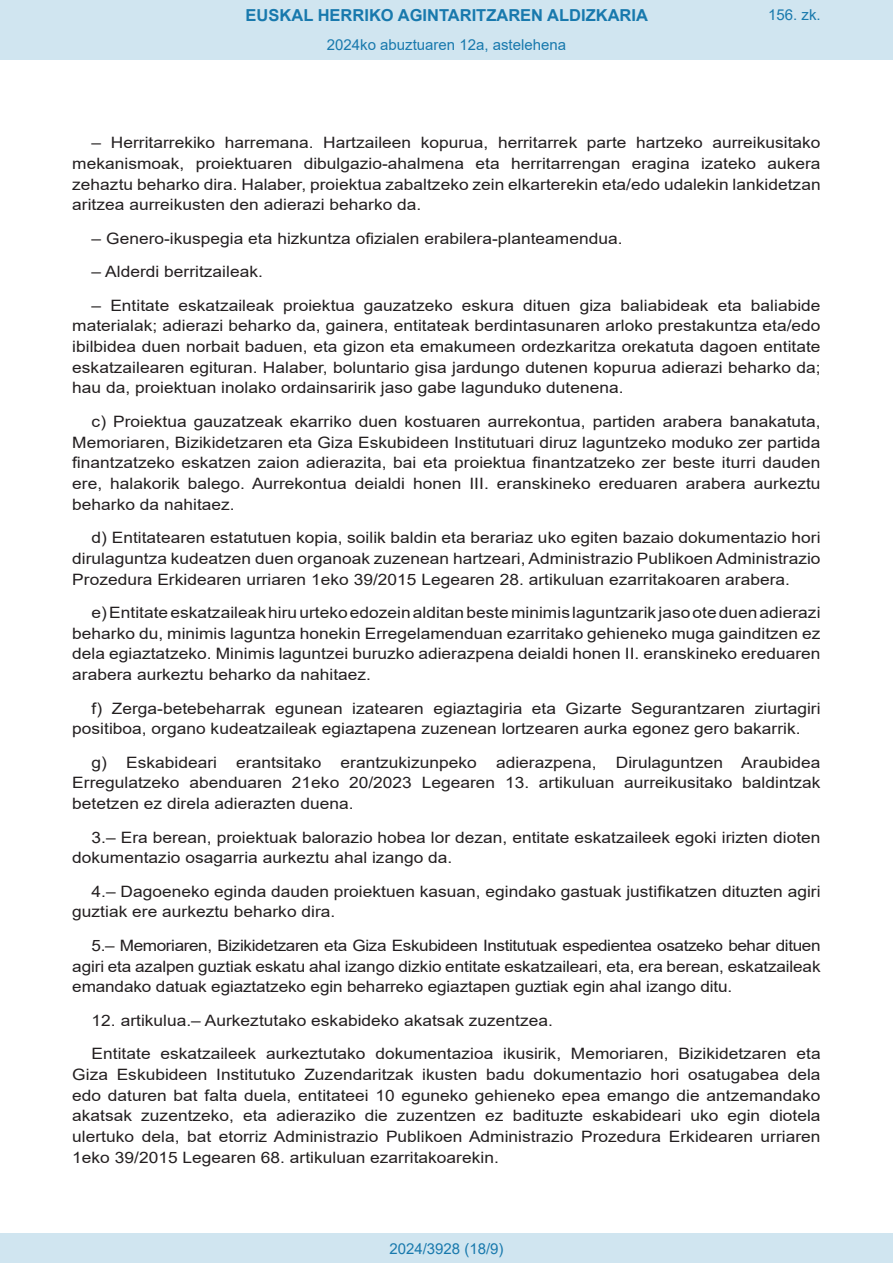
<style>
.page{position:relative;width:893px;height:1263px;background:#fff}
.page>*{position:absolute;margin:0;border:0;box-sizing:border-box;transform-origin:0 0}
.t1{font:700 16.5px "Arial";color:#1879ad}
.BOPVDetalle{font:15.6px/20.7px "Arial";color:#231f20;text-align:justify;scale:1.11 1}
.BOPVDetalle-2{font:15.6px/20.7px "Arial";color:#231f20;text-align:justify;scale:1.09 1}
.Paginacion_Centro{font:15px "Arial";color:#1879ad}
</style>
<div class="page">
<div style="left:0;top:0;width:893px;height:60px;background:#d0e5f0"></div>
<div style="left:0;top:1233px;width:893px;height:30px;background:#d0e5f0"></div>
<p class="t1" style="left:246px;top:3px;width:404px">EUSKAL HERRIKO AGINTARITZAREN ALDIZKARIA</p>
<p class="Paginacion_Centro" style="left:327px;top:35px;width:241px">2024ko abuztuaren 12a, astelehena</p>
<p class="Paginacion_Centro" style="left:768px;top:5px;width:54px">156. zk.</p>
<p class="BOPVDetalle" style="left:72px;top:132px;width:676px;text-indent:19px">– Herritarrekiko harremana. Hartzaileen kopurua, herritarrek parte hartzeko aurreikusitako mekanismoak, proiektuaren dibulgazio-ahalmena eta herritarrengan eragina izateko aukera zehaztu beharko dira. Halaber, proiektua zabaltzeko zein elkarterekin eta/edo udalekin lankidetzan aritzea aurreikusten den adierazi beharko da.</p>
<p class="BOPVDetalle" style="left:92px;top:228px;width:480px">– Genero-ikuspegia eta hizkuntza ofizialen erabilera-planteamendua.</p>
<p class="BOPVDetalle" style="left:92px;top:261px;width:156px">– Alderdi berritzaileak.</p>
<p class="BOPVDetalle" style="left:72px;top:295px;width:676px;text-indent:19px">– Entitate eskatzaileak proiektua gauzatzeko eskura dituen giza baliabideak eta baliabide materialak; adierazi beharko da, gainera, entitateak berdintasunaren arloko prestakuntza eta/edo ibilbidea duen norbait baduen, eta gizon eta emakumeen ordezkaritza orekatuta dagoen entitate eskatzailearen egituran. Halaber, boluntario gisa jardungo dutenen kopurua adierazi beharko da; hau da, proiektuan inolako ordainsaririk jaso gabe lagunduko dutenena.</p>
<p class="BOPVDetalle" style="left:72px;top:411px;width:676px;text-indent:19px">c) Proiektua gauzatzeak ekarriko duen kostuaren aurrekontua, partiden arabera banakatuta, Memoriaren, Bizikidetzaren eta Giza Eskubideen Institutuari diruz laguntzeko moduko zer partida finantzatzeko eskatzen zaion adierazita, bai eta proiektua finantzatzeko zer beste iturri dauden ere, halakorik balego. Aurrekontua deialdi honen III. eranskineko ereduaren arabera aurkeztu beharko da nahitaez.</p>
<p class="BOPVDetalle" style="left:72px;top:527px;width:676px;text-indent:19px">d) Entitatearen estatutuen kopia, soilik baldin eta berariaz uko egiten bazaio dokumentazio hori dirulaguntza kudeatzen duen organoak zuzenean hartzeari, Administrazio Publikoen Administrazio Prozedura Erkidearen urriaren 1eko 39/2015 Legearen 28. artikuluan ezarritakoaren arabera.</p>
<p class="BOPVDetalle" style="left:72px;top:602px;width:676px;text-indent:19px">e) Entitate eskatzaileak hiru urteko edozein alditan beste minimis laguntzarik jaso ote duen adierazi beharko du, minimis laguntza honekin Erregelamenduan ezarritako gehieneko muga gainditzen ez dela egiaztatzeko. Minimis laguntzei buruzko adierazpena deialdi honen II. eranskineko ereduaren arabera aurkeztu beharko da nahitaez.</p>
<p class="BOPVDetalle" style="left:72px;top:698px;width:676px;text-indent:19px">f) Zerga-betebeharrak egunean izatearen egiaztagiria eta Gizarte Segurantzaren ziurtagiri positiboa, organo kudeatzaileak egiaztapena zuzenean lortzearen aurka egonez gero bakarrik.</p>
<p class="BOPVDetalle" style="left:72px;top:752px;width:676px;text-indent:19px">g) Eskabideari erantsitako erantzukizunpeko adierazpena, Dirulaguntzen Araubidea Erregulatzeko abenduaren 21eko 20/2023 Legearen 13. artikuluan aurreikusitako baldintzak betetzen ez direla adierazten duena.</p>
<p class="BOPVDetalle" style="left:72px;top:827px;width:676px;text-indent:19px">3.– Era berean, proiektuak balorazio hobea lor dezan, entitate eskatzaileek egoki irizten dioten dokumentazio osagarria aurkeztu ahal izango da.</p>
<p class="BOPVDetalle" style="left:72px;top:881px;width:676px;text-indent:19px">4.– Dagoeneko eginda dauden proiektuen kasuan, egindako gastuak justifikatzen dituzten agiri guztiak ere aurkeztu beharko dira.</p>
<p class="BOPVDetalle-2" style="left:72px;top:935px;width:688px;text-indent:19px">5.– Memoriaren, Bizikidetzaren eta Giza Eskubideen Institutuak espedientea osatzeko behar dituen agiri eta azalpen guztiak eskatu ahal izango dizkio entitate eskatzaileari, eta, era berean, eskatzaileak emandako datuak egiaztatzeko egin beharreko egiaztapen guztiak egin ahal izango ditu.</p>
<p class="BOPVDetalle" style="left:92px;top:1010px;width:417px">12. artikulua.– Aurkeztutako eskabideko akatsak zuzentzea.</p>
<p class="BOPVDetalle" style="left:72px;top:1043px;width:676px;text-indent:19px">Entitate eskatzaileek aurkeztutako dokumentazioa ikusirik, Memoriaren, Bizikidetzaren eta Giza Eskubideen Institutuko Zuzendaritzak ikusten badu dokumentazio hori osatugabea dela edo daturen bat falta duela, entitateei 10 eguneko gehieneko epea emango die antzemandako akatsak zuzentzeko, eta adieraziko die zuzentzen ez badituzte eskabideari uko egin diotela ulertuko dela, bat etorriz Administrazio Publikoen Administrazio Prozedura Erkidearen urriaren 1eko 39/2015 Legearen 68. artikuluan ezarritakoarekin.</p>
<p class="Paginacion_Centro" style="left:389px;top:1238px;width:116px">2024/3928 (18/9)</p>
</div>
